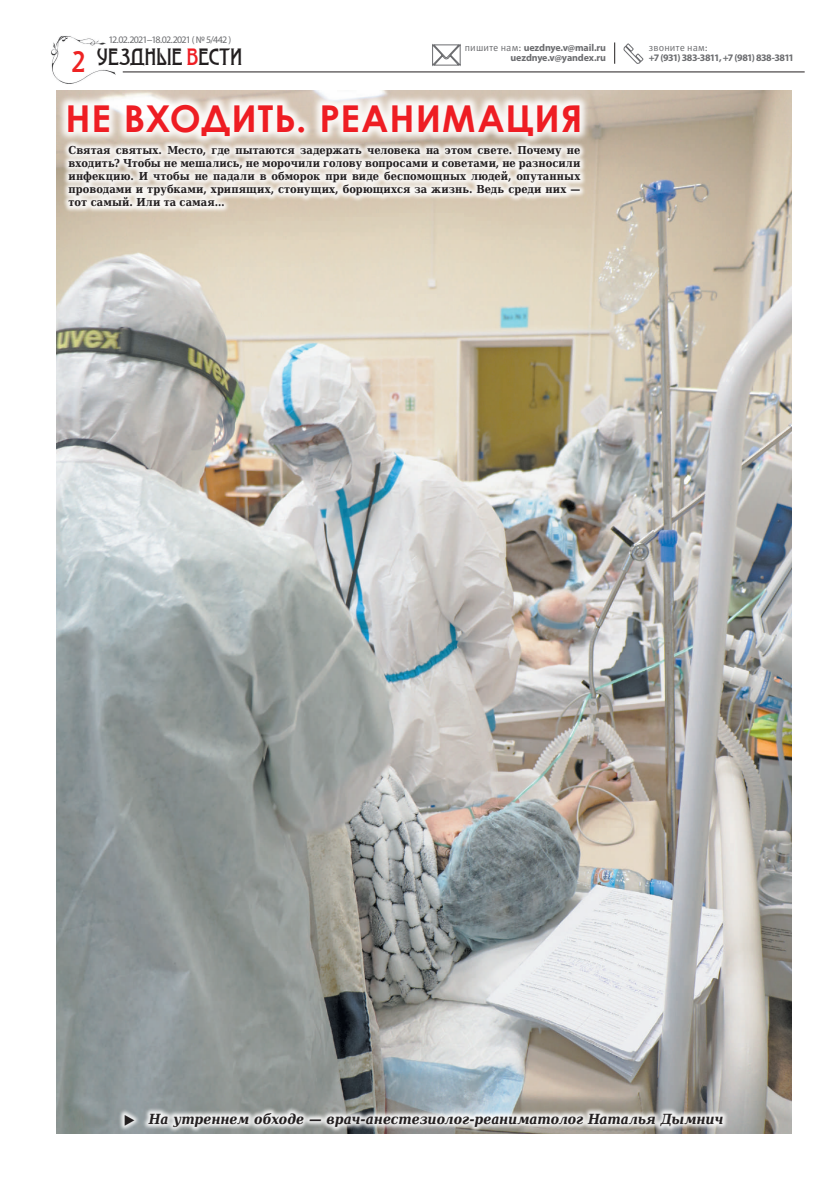
<style>
.page{position:relative;width:820px;height:1191px;background:#fff}
.page>*{position:absolute;margin:0;border:0;box-sizing:border-box;transform-origin:0 0}
.t1{font:700 37px "Century Gothic";letter-spacing:.025em;color:#ee1d23}
.t2{font:24px "Modernist Three";color:#231f20}
.t3{font:italic 700 14px "DejaVu Serif Condensed";letter-spacing:-.01em;color:#231f20}
.t4{font:700 11px/13px "DejaVu Serif Condensed";letter-spacing:.005em;color:#231f20;text-align:justify}
.t5{font:700 10px/10px "Myriad Pro";letter-spacing:-.025em;color:#6c6d70;text-align:right}
.t6{font:700 10px "Myriad Pro";letter-spacing:-.05em;color:#6c6d70}
.t7{font:10px "Myriad Pro";letter-spacing:-.075em;color:#6c6d70}
.t8{font:10px "Meta Pro";letter-spacing:.01em;color:#6c6d70}
.s1{font-family:"DejaVu Serif Condensed"}
.s2{font-size:32px;color:#ee2323}
.s3{color:#ee1d23}
.s4{font-family:"Meta Pro";font-weight:400}
</style>
<div class="page">
<img style="left:51px;top:36px;width:64px;height:48px">
<hr style="left:123px;top:71px;width:681px;height:1px;background:#231f20">
<svg style="left:432px;top:44px;width:29px;height:22px"></svg>
<svg style="left:623px;top:43px;width:20px;height:21px"></svg>
<svg style="left:614px;top:42px;width:1px;height:22px"></svg>
<img style="left:57px;top:91px;width:734px;height:1042px">
<div style="left:118px;top:1106px;width:610px;height:27px;background:#fff;opacity:.89"></div>
<div style="left:58px;top:93px;width:532px;height:53px;background:#fff;opacity:.89"></div>
<div style="left:62px;top:139px;width:524px;height:74px;background:#fff;opacity:.89"></div>
<p class="t7" style="left:108px;top:34px;width:124px">12.02.2021<span class="s1">‒</span>18.02.2021 ( № 5/442 )</p>
<h2 class="t2" style="left:71px;top:41px;width:172px"><span class="s2">2</span> УЕЗДНЫЕ <span class="s3">В</span>ЕСТИ</h2>
<p class="t5" style="left:464px;top:42px;width:142px"><span class="s4">пишите нам:</span> uezdnye.v@mail.ru uezdnye.v@yandex.ru</p>
<p class="t8" style="left:648px;top:41px;width:60px">звоните нам:</p>
<p class="t6" style="left:648px;top:51px;width:147px">+7 (931) 383-3811, +7 (981) 838-3811</p>
<h1 class="t1" style="left:65px;top:90px;width:518px">НЕ ВХОДИТЬ. РЕАНИМАЦИЯ</h1>
<p class="t4" style="left:68px;top:144px;width:513px">Святая святых. Место, где пытаются задержать человека на этом свете. Почему не входить? Чтобы не мешались, не морочили голову вопросами и советами, не разносили инфекцию. И чтобы не падали в обморок при виде беспомощных людей, опутанных проводами и трубками, хрипящих, стонущих, борющихся за жизнь. Ведь среди них — тот самый. Или та самая…</p>
<p class="t3" style="left:125px;top:1106px;width:599px">▶ На утреннем обходе — врач-анестезиолог-реаниматолог Наталья Дымнич</p>
</div>
